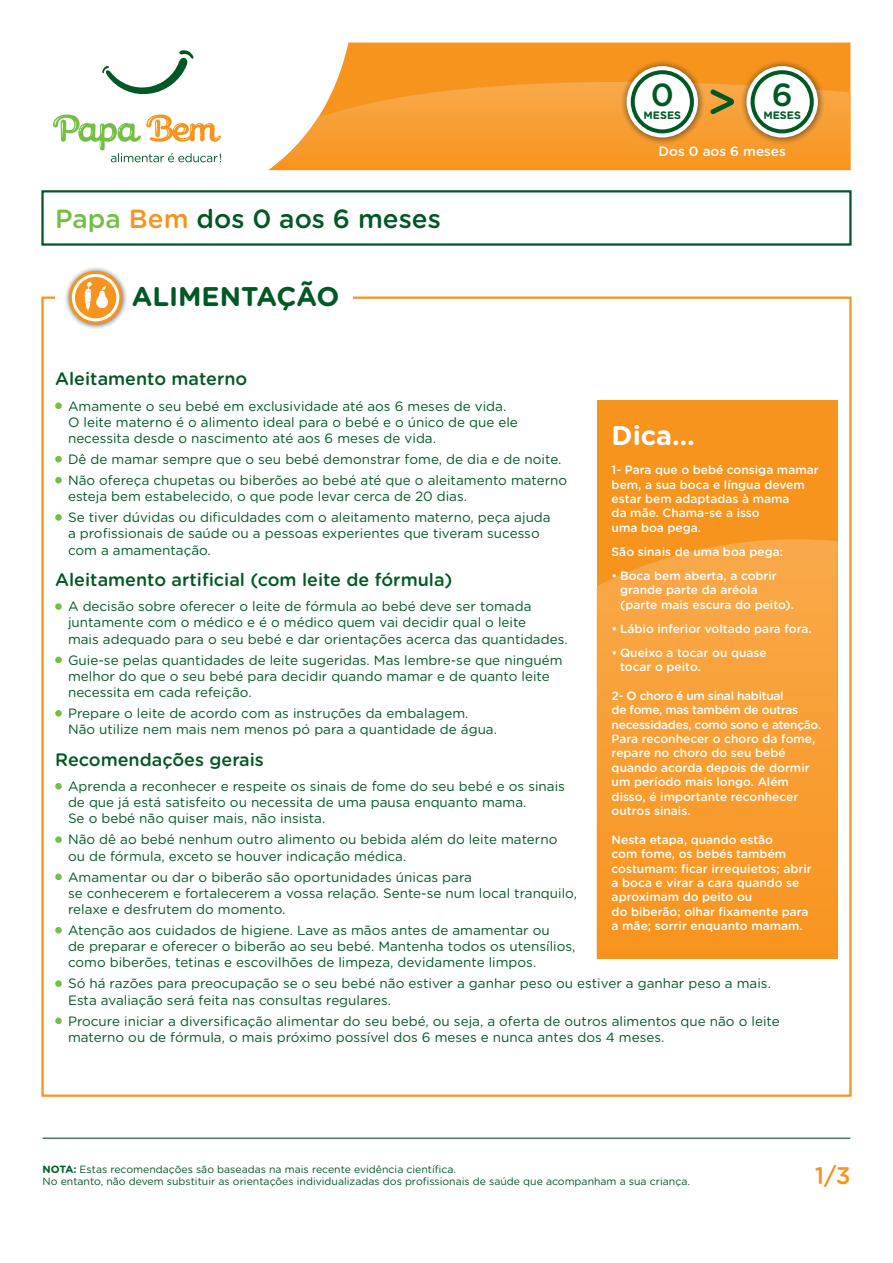
<style>
.page{position:relative;width:893px;height:1263px;background:#fff}
.page>*{position:absolute;margin:0;border:0;box-sizing:border-box;transform-origin:0 0}
.t1{font:500 31.95px "Gotham Rounded";color:#005825}
.t2{font:700 27px "Gotham Rounded";color:#005825}
.t3{font:700 27px "Gotham Rounded";color:#fff}
.t4{font:500 26.25px "Gotham Rounded";color:#005825}
.t5{font:500 24px "Gotham Rounded";color:#f7941e}
.t6{font:500 18px "Gotham Rounded";color:#005825}
.t7{font:13.5px/16.2px "Gotham Rounded";color:#005825}
.t8{font:500 13.5px "Gotham Rounded";color:#fff}
.t9{font:500 12px/14.4px "Gotham Rounded";color:#fff}
.t10{font:700 10.8px "Gotham Rounded";color:#005825}
.t11{font:10.5px/12.6px "Gotham Rounded";color:#005825}
.s1{color:#72bf44}
.s2{color:#f7941e}
.s3{font-weight:700}
</style>
<div class="page">
<div style="left:336px;top:43px;width:514px;height:39px;background:#f7941e"></div>
<svg style="left:268px;top:82px;width:582px;height:88px;background:#f8a440"></svg>
<svg style="left:53px;top:115px;width:168px;height:47px"></svg>
<svg style="left:102px;top:50px;width:92px;height:44px"></svg>
<svg style="left:740px;top:59px;width:85px;height:85px;background:#d98828"></svg>
<svg style="left:746px;top:66px;width:72px;height:72px"></svg>
<div style="left:751px;top:70px;width:63px;height:63px;border:4px solid #005825;border-radius:50%"></div>
<svg style="left:620px;top:59px;width:85px;height:85px;background:#d98a2c"></svg>
<svg style="left:627px;top:66px;width:71px;height:72px"></svg>
<div style="left:631px;top:70px;width:63px;height:63px;border:4px solid #005825;border-radius:50%"></div>
<svg style="left:710px;top:90px;width:24px;height:24px"></svg>
<div style="left:41px;top:190px;width:811px;height:56px;border:2px solid #005825"></div>
<hr style="left:42px;top:1137px;width:808px;height:2px;background:#005825">
<div style="left:597px;top:400px;width:241px;height:559px;background:#f7941e"></div>
<svg style="left:597px;top:539px;width:241px;height:320px"></svg>
<svg style="left:64px;top:266px;width:63px;height:64px"></svg>
<svg style="left:69px;top:271px;width:53px;height:53px"></svg>
<svg style="left:72px;top:274px;width:47px;height:47px"></svg>
<div style="left:55px;top:402px;width:7px;height:7px;border:3px solid #72bf44;border-radius:2px"></div>
<div style="left:55px;top:456px;width:7px;height:6px;border:3px solid #72bf44;border-radius:2px"></div>
<div style="left:55px;top:477px;width:7px;height:6px;border:3px solid #72bf44;border-radius:2px"></div>
<div style="left:55px;top:514px;width:7px;height:7px;border:3px solid #72bf44;border-radius:2px"></div>
<div style="left:55px;top:603px;width:7px;height:7px;border:3px solid #72bf44;border-radius:2px"></div>
<div style="left:55px;top:657px;width:7px;height:6px;border:3px solid #72bf44;border-radius:2px"></div>
<div style="left:55px;top:710px;width:7px;height:6px;border:3px solid #72bf44;border-radius:2px"></div>
<div style="left:55px;top:783px;width:7px;height:6px;border:3px solid #72bf44;border-radius:2px"></div>
<div style="left:55px;top:836px;width:7px;height:7px;border:3px solid #72bf44;border-radius:2px"></div>
<div style="left:55px;top:873px;width:7px;height:7px;border:3px solid #72bf44;border-radius:2px"></div>
<div style="left:55px;top:927px;width:7px;height:6px;border:3px solid #72bf44;border-radius:2px"></div>
<div style="left:55px;top:980px;width:7px;height:7px;border:3px solid #72bf44;border-radius:2px"></div>
<div style="left:55px;top:1017px;width:7px;height:7px;border:3px solid #72bf44;border-radius:2px"></div>
<h1 class="t1" style="left:651px;top:72px;width:25px">0</h1>
<p class="t10" style="left:643px;top:107px;width:39px">MESES</p>
<h1 class="t1" style="left:772px;top:72px;width:22px">6</h1>
<p class="t10" style="left:763px;top:107px;width:39px">MESES</p>
<h3 class="t4" style="left:55px;top:200px;width:387px"><span class="s1">Papa</span> <span class="s2">Bem</span> dos 0 aos 6 meses</h3>
<h2 class="t2" style="left:132px;top:277px;width:209px">ALIMENTAÇÃO</h2>
<p class="t8" style="left:659px;top:141px;width:129px">Dos 0 aos 6 meses</p>
<h3 class="t6" style="left:55px;top:366px;width:194px">Aleitamento materno</h3>
<p class="t7" style="left:68px;top:397px;width:451px;text-indent:-13px"><span class="s1">•</span> Amamente o seu bebé em exclusividade até aos 6 meses de vida.<br>O leite materno é o alimento ideal para o bebé e o único de que ele necessita desde o nascimento até aos 6 meses de vida.</p>
<p class="t7" style="left:55px;top:450px;width:508px"><span class="s1">•</span> Dê de mamar sempre que o seu bebé demonstrar fome, de dia e de noite.</p>
<p class="t7" style="left:68px;top:471px;width:501px;text-indent:-13px"><span class="s1">•</span> Não ofereça chupetas ou biberões ao bebé até que o aleitamento materno esteja bem estabelecido, o que pode levar cerca de 20 dias.</p>
<p class="t7" style="left:68px;top:509px;width:484px;text-indent:-13px"><span class="s1">•</span> Se tiver dúvidas ou dificuldades com o aleitamento materno, peça ajuda a profissionais de saúde ou a pessoas experientes que tiveram sucesso com a amamentação.</p>
<h3 class="t6" style="left:55px;top:567px;width:399px">Aleitamento artificial (com leite de fórmula)</h3>
<p class="t7" style="left:68px;top:598px;width:501px;text-indent:-13px"><span class="s1">•</span> A decisão sobre oferecer o leite de fórmula ao bebé deve ser tomada juntamente com o médico e é o médico quem vai decidir qual o leite<br>mais adequado para o seu bebé e dar orientações acerca das quantidades.</p>
<p class="t7" style="left:68px;top:651px;width:496px;text-indent:-13px"><span class="s1">•</span> Guie-se pelas quantidades de leite sugeridas. Mas lembre-se que ninguém melhor do que o seu bebé para decidir quando mamar e de quanto leite necessita em cada refeição.</p>
<p class="t7" style="left:68px;top:704px;width:431px;text-indent:-13px"><span class="s1">•</span> Prepare o leite de acordo com as instruções da embalagem.<br>Não utilize nem mais nem menos pó para a quantidade de água.</p>
<h3 class="t6" style="left:55px;top:746px;width:210px">Recomendações gerais</h3>
<p class="t7" style="left:68px;top:777px;width:498px;text-indent:-13px"><span class="s1">•</span> Aprenda a reconhecer e respeite os sinais de fome do seu bebé e os sinais de que já está satisfeito ou necessita de uma pausa enquanto mama.<br>Se o bebé não quiser mais, não insista.</p>
<p class="t7" style="left:68px;top:831px;width:491px;text-indent:-13px"><span class="s1">•</span> Não dê ao bebé nenhum outro alimento ou bebida além do leite materno ou de fórmula, exceto se houver indicação médica.</p>
<p class="t7" style="left:68px;top:868px;width:510px;text-indent:-13px"><span class="s1">•</span> Amamentar ou dar o biberão são oportunidades únicas para<br>se conhecerem e fortalecerem a vossa relação. Sente-se num local tranquilo, relaxe e desfrutem do momento.</p>
<p class="t7" style="left:68px;top:921px;width:509px;text-indent:-13px"><span class="s1">•</span> Atenção aos cuidados de higiene. Lave as mãos antes de amamentar ou<br>de preparar e oferecer o biberão ao seu bebé. Mantenha todos os utensílios, como biberões, tetinas e escovilhões de limpeza, devidamente limpos.</p>
<p class="t7" style="left:68px;top:975px;width:704px;text-indent:-13px"><span class="s1">•</span> Só há razões para preocupação se o seu bebé não estiver a ganhar peso ou estiver a ganhar peso a mais.<br>Esta avaliação será feita nas consultas regulares.</p>
<p class="t7" style="left:68px;top:1012px;width:713px;text-indent:-13px"><span class="s1">•</span> Procure iniciar a diversificação alimentar do seu bebé, ou seja, a oferta de outros alimentos que não o leite materno ou de fórmula, o mais próximo possível dos 6 meses e nunca antes dos 4 meses.</p>
<h2 class="t3" style="left:612px;top:416px;width:85px">Dica…</h2>
<p class="t9" style="left:612px;top:462px;width:209px">1- Para que o bebé consiga mamar bem, a sua boca e língua devem estar bem adaptadas à mama<br>da mãe. Chama-se a isso<br>uma boa pega.</p>
<p class="t9" style="left:612px;top:544px;width:173px">São sinais de uma boa pega:</p>
<p class="t9" style="left:620px;top:568px;width:176px;text-indent:-9px">• Boca bem aberta, a cobrir grande parte da aréola (parte mais escura do peito).</p>
<p class="t9" style="left:612px;top:621px;width:202px">• Lábio inferior voltado para fora.</p>
<p class="t9" style="left:620px;top:645px;width:148px;text-indent:-9px">• Queixo a tocar ou quase tocar o peito.</p>
<p class="t9" style="left:612px;top:688px;width:211px">2- O choro é um sinal habitual<br>de fome, mas também de outras necessidades, como sono e atenção.<br>Para reconhecer o choro da fome, repare no choro do seu bebé quando acorda depois de dormir um período mais longo. Além disso, é importante reconhecer outros sinais.</p>
<p class="t9" style="left:612px;top:832px;width:202px">Nesta etapa, quando estão<br>com fome, os bebés também costumam: ficar irrequietos; abrir a boca e virar a cara quando se aproximam do peito ou<br>do biberão; olhar fixamente para a mãe; sorrir enquanto mamam.</p>
<p class="t11" style="left:42px;top:1162px;width:649px"><span class="s3">NOTA:</span> Estas recomendações são baseadas na mais recente evidência científica.<br>No entanto, não devem substituir as orientações individualizadas dos profissionais de saúde que acompanham a sua criança.</p>
<h3 class="t5" style="left:815px;top:1158px;width:37px">1/3</h3>
</div>
